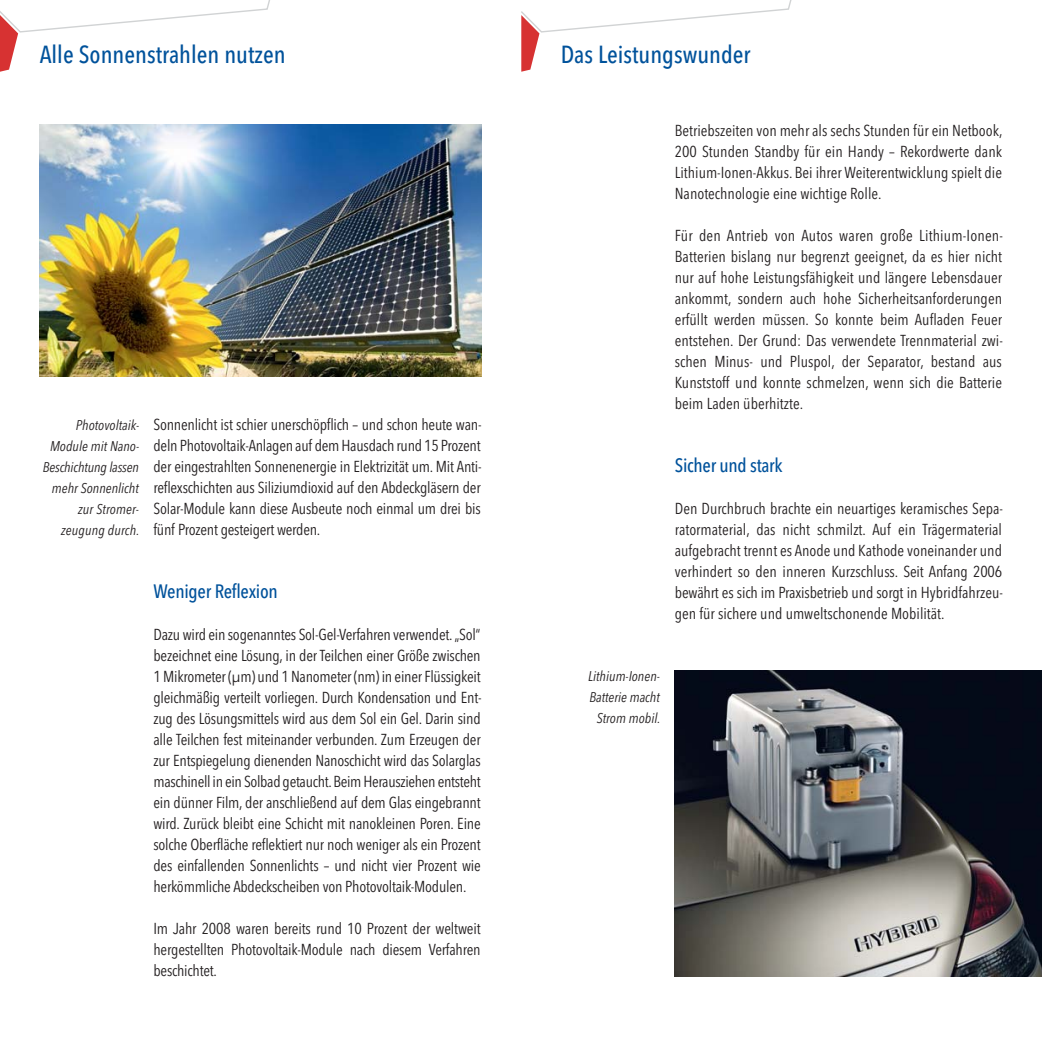
<style>
.page{position:relative;width:1042px;height:1042px;background:#fff}
.page>*{position:absolute;margin:0;border:0;box-sizing:border-box;transform-origin:0 0}
.t1{font:500 condensed 24.5px "Avenir Next LT";color:#00529b}
.t2{font:500 condensed 19.25px "Avenir Next LT";letter-spacing:-.015em;color:#00529b}
.t3{font:condensed 15.75px/21px "Avenir Next LT";letter-spacing:-.01em;color:#231f20;text-align:justify}
.t4{font:italic condensed 14px/21px "Avenir Next LT";color:#231f20;text-align:right}
</style>
<div class="page">
<svg style="left:521px;top:0;width:271px;height:72px"></svg>
<img style="left:675px;top:671px;width:367px;height:305px">
<svg style="left:0;top:0;width:270px;height:72px"></svg>
<img style="left:40px;top:124px;width:441px;height:252px">
<h1 class="t1" style="left:40px;top:44px;width:247px">Alle Sonnenstrahlen nutzen</h1>
<p class="t4" style="left:43px;top:415px;width:98px">Photovoltaik-<br>Module mit Nano-<br>Beschichtung lassen mehr Sonnenlicht zur Stromer-<br>zeu gung durch.</p>
<p class="t3" style="left:153px;top:415px;width:330px">Sonnenlicht ist schier unerschöpflich – und schon heute wan&shy;deln Photovoltaik-Anlagen auf dem Hausdach rund 15 Prozent der eingestrahlten Sonnenenergie in Elektrizität um. Mit Anti&shy;reflexschichten aus Siliziumdioxid auf den Abdeckgläsern der Solar-Module kann diese Ausbeute noch einmal um drei bis fünf Prozent gesteigert werden.</p>
<p class="t2" style="left:153px;top:583px;width:126px">Weniger Reflexion</p>
<p class="t3" style="left:153px;top:625px;width:330px">Dazu wird ein sogenanntes Sol-Gel-Verfahren verwendet. „Sol“ bezeichnet eine Lösung, in der Teilchen einer Größe zwischen 1 Mikrometer (μm) und 1 Nanometer (nm) in einer Flüssigkeit gleichmäßig verteilt vorliegen. Durch Kondensation und Ent&shy;zug des Lösungsmittels wird aus dem Sol ein Gel. Darin sind alle Teilchen fest miteinander verbunden. Zum Erzeugen der zur Entspiegelung dienenden Nanoschicht wird das Solarglas maschinell in ein Solbad getaucht. Beim Herausziehen entsteht ein dünner Film, der anschließend auf dem Glas eingebrannt wird. Zurück bleibt eine Schicht mit nanokleinen Poren. Eine solche Oberfläche reflektiert nur noch weniger als ein Prozent des einfallenden Sonnenlichts – und nicht vier Prozent wie herkömmliche Abdeckscheiben von Photovoltaik-Modulen.</p>
<p class="t3" style="left:153px;top:919px;width:329px">Im Jahr 2008 waren bereits rund 10 Prozent der weltweit hergestellten Photovoltaik-Module nach diesem Verfahren beschichtet.</p>
<h1 class="t1" style="left:561px;top:44px;width:191px">Das Leistungswunder</h1>
<p class="t3" style="left:675px;top:121px;width:329px">Betriebszeiten von mehr als sechs Stunden für ein Netbook, 200 Stunden Standby für ein Handy – Rekordwerte dank Lithium-Ionen-Akkus. Bei ihrer Weiterentwicklung spielt die Nanotechnologie eine wichtige Rolle.</p>
<p class="t3" style="left:675px;top:226px;width:330px">Für den Antrieb von Autos waren große Lithium-Ionen-Batterien bislang nur begrenzt geeignet, da es hier nicht nur auf hohe Leistungsfähigkeit und längere Lebensdauer ankommt, sondern auch hohe Sicherheitsanforderungen erfüllt werden müssen. So konnte beim Aufladen Feuer entstehen. Der Grund: Das verwendete Trennmaterial zwi&shy;schen Minus- und Pluspol, der Separator, bestand aus Kunststoff und konnte schmelzen, wenn sich die Batterie beim Laden überhitzte.</p>
<p class="t2" style="left:675px;top:457px;width:109px">Sicher und stark</p>
<p class="t3" style="left:675px;top:499px;width:330px">Den Durchbruch brachte ein neuartiges keramisches Sepa&shy;ratormaterial, das nicht schmilzt. Auf ein Trägermaterial aufgebracht trennt es Anode und Kathode voneinander und verhindert so den inneren Kurzschluss. Seit Anfang 2006 bewährt es sich im Praxisbetrieb und sorgt in Hybridfahrzeu&shy;gen für sichere und umweltschonende Mobilität.</p>
<p class="t4" style="left:588px;top:666px;width:74px">Lithium-Ionen-<br>Batterie macht<br>Strom mobil.</p>
</div>
